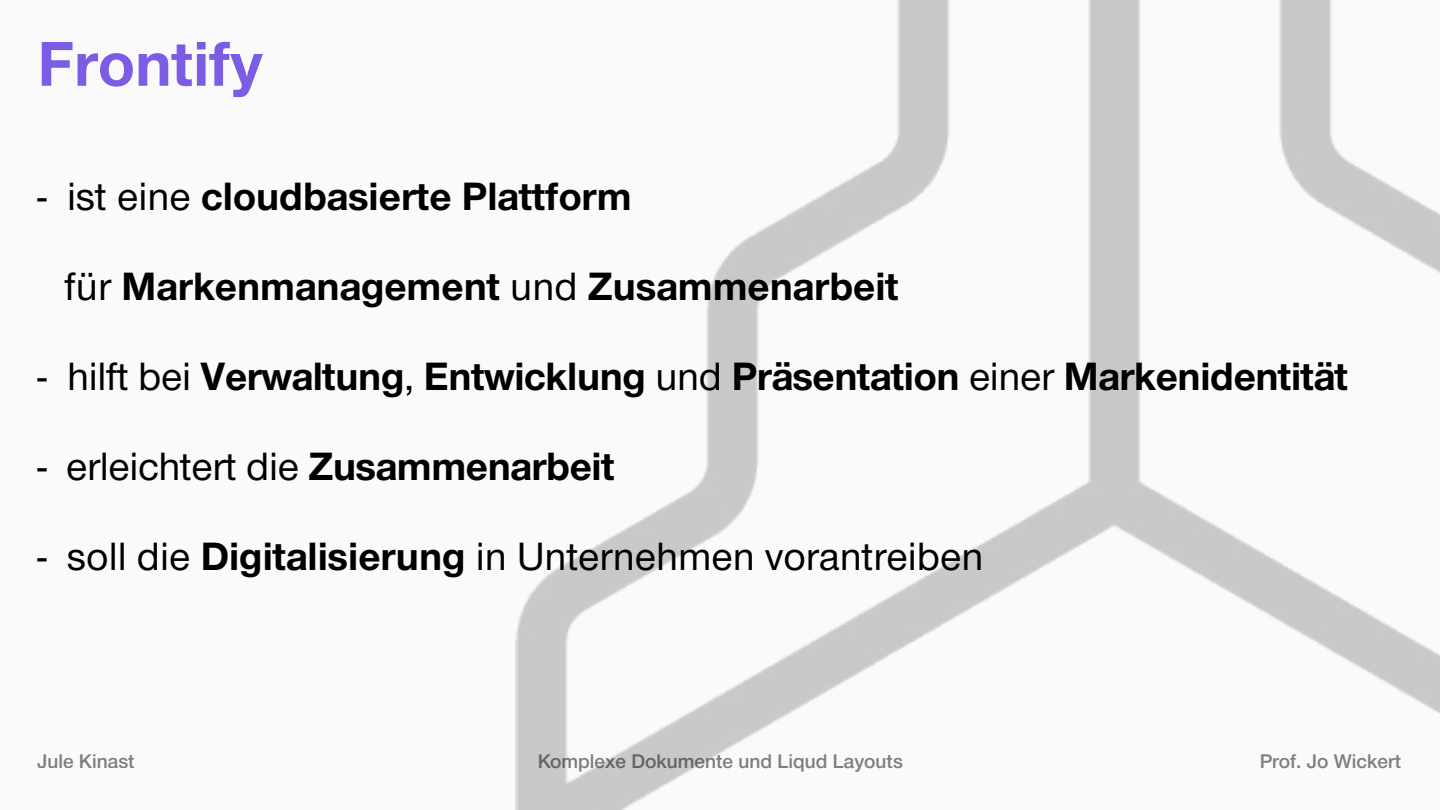
<style>
.page{position:relative;width:1440px;height:810px;background:#fafafa}
.page>*{position:absolute;margin:0;border:0;box-sizing:border-box;transform-origin:0 0}
.t1{font:700 60px "Nimbus Sans DV";color:#7c5be5}
.t2{font:700 37.5px "Nimbus Sans DV";color:#000}
.t3{font:37.5px "Nimbus Sans DV";color:#000}
.t4{font:500 18.75px "Nimbus Sans DV";color:#000}
.s1{font-weight:400}
.s2{font-weight:700}
</style>
<div class="page">
<img style="left:515px;top:0;width:925px;height:810px">
<h1 class="t1" style="left:38px;top:14px;width:227px">Frontify</h1>
<p class="t2" style="left:38px;top:166px;width:596px"><span class="s1">- ist eine</span> cloudbasierte Plattform</p>
<p class="t2" style="left:64px;top:256px;width:836px"><span class="s1">für</span> Markenmanagement <span class="s1">und</span> Zusammenarbeit</p>
<p class="t2" style="left:37px;top:346px;width:1312px"><span class="s1">- hilft bei</span> Verwaltung<span class="s1">,</span> Entwicklung <span class="s1">und</span> Präsentation <span class="s1">einer</span> Markenidentität</p>
<p class="t3" style="left:37px;top:439px;width:579px">- erleichtert die <span class="s2">Zusammenarbeit</span></p>
<p class="t3" style="left:37px;top:529px;width:948px">- soll die <span class="s2">Digitalisierung</span> in Unternehmen vorantreiben</p>
<p class="t4" style="left:37px;top:746px;width:99px">Jule Kinast</p>
<p class="t4" style="left:537px;top:746px;width:367px">Komplexe Dokumente und Liqud Layouts</p>
<p class="t4" style="left:1259px;top:746px;width:143px">Prof. Jo Wickert</p>
</div>
